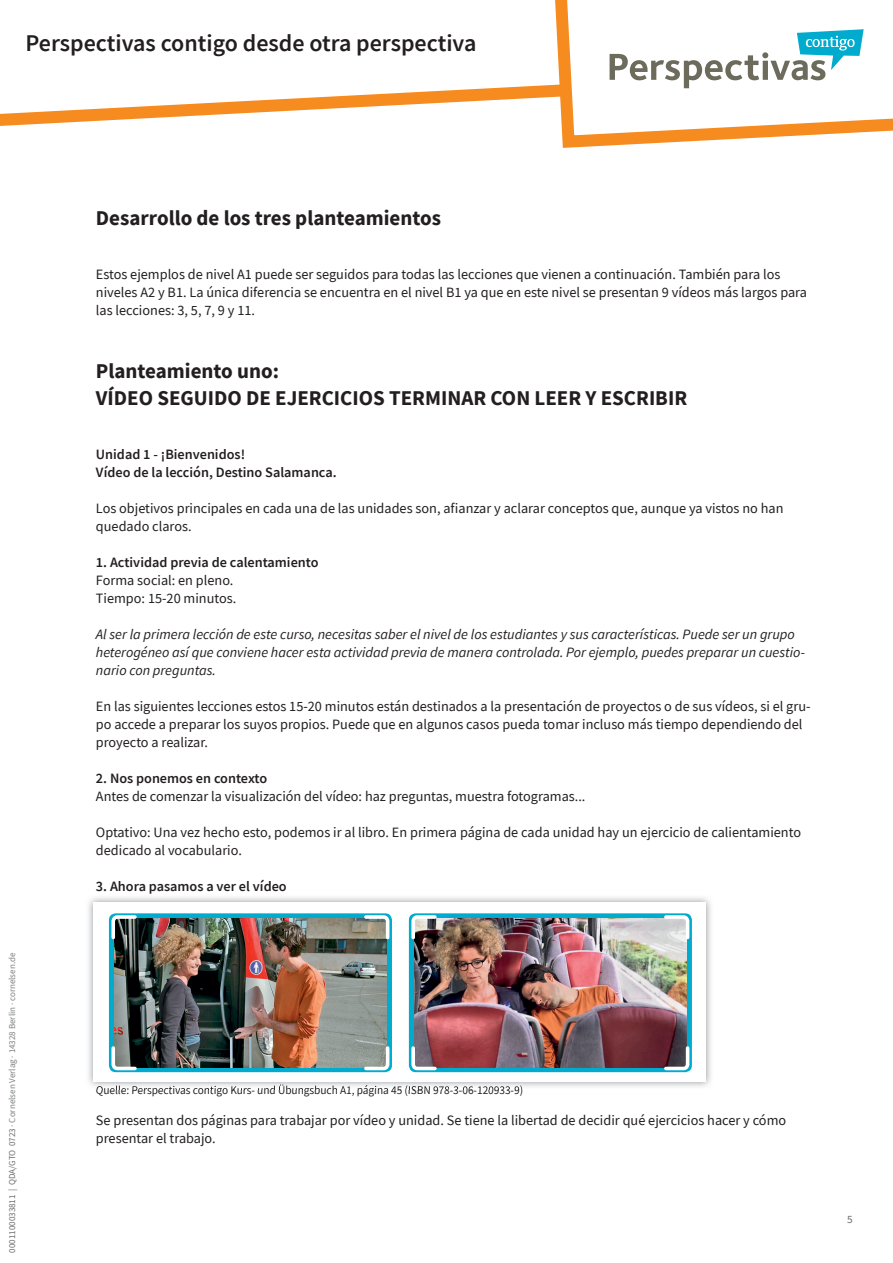
<style>
.page{position:relative;width:893px;height:1263px;background:#fff}
.page>*{position:absolute;margin:0;border:0;box-sizing:border-box;transform-origin:0 0}
.t1{font:600 24px "CV Source Sans";color:#231f20}
.t2{font:700 21px/27px "CV Source Sans";color:#231f20}
.t3{font:14.25px/18px "CV Source Sans";color:#231f20}
.t4{font:italic 14.25px/18px "CV Source Sans";color:#231f20}
.t5{font:600 14.25px/18px "CV Source Sans";color:#231f20}
.t6{font:600 12.6px "Foundry Form Sans";color:#231f20}
.t7{font:11.25px "CV Source Sans";color:#231f20}
.t8{font:11.25px "CV Source Sans";color:#6c6d70}
.t9{font:9px "CV Source Sans";color:#808285}
.s1{color:#6c6d70}
</style>
<div class="page">
<svg style="left:0;top:85px;width:539px;height:41px"></svg>
<svg style="left:539px;top:0;width:354px;height:148px"></svg>
<svg style="left:610px;top:29px;width:254px;height:59px"></svg>
<img style="left:88px;top:897px;width:623px;height:192px">
<img style="left:97px;top:1084px;width:425px;height:5px">
<div style="left:94px;top:902px;width:612px;height:179px;background:#fff"></div>
<img style="left:110px;top:913px;width:281px;height:159px">
<img style="left:410px;top:913px;width:281px;height:159px">
<h1 class="t1" style="left:26px;top:27px;width:452px">Perspectivas contigo desde otra perspectiva</h1>
<p class="t9" style="left:7px;top:1253px;width:301px;rotate:-90deg"><span class="s1">0001100033811 | QDA/GTO 0723</span> · Cornelsen Verlag · 14328 Berlin · cornelsen.de</p>
<h2 class="t2" style="left:96px;top:204px;width:347px">Desarrollo de los tres planteamientos</h2>
<p class="t3" style="left:96px;top:265px;width:713px">Estos ejemplos de nivel A1 puede ser seguidos para todas las lecciones que vienen a continuación. También para los niveles A2 y B1. La única diferencia se encuentra en el nivel B1 ya que en este nivel se presentan 9 vídeos más largos para las lecciones: 3, 5, 7, 9 y 11.</p>
<h2 class="t2" style="left:96px;top:357px;width:593px">Planteamiento uno:<br>VÍDEO SEGUIDO DE EJERCICIOS TERMINAR CON LEER Y ESCRIBIR</h2>
<p class="t5" style="left:96px;top:445px;width:242px">Unidad 1 - ¡Bienvenidos!<br>Vídeo de la lección, Destino Salamanca.</p>
<p class="t3" style="left:96px;top:499px;width:689px">Los objetivos principales en cada una de las unidades son, afianzar y aclarar conceptos que, aunque ya vistos no han quedado claros.</p>
<p class="t5" style="left:96px;top:553px;width:224px">1. Actividad previa de calentamiento</p>
<p class="t3" style="left:96px;top:571px;width:142px">Forma social: en pleno.<br>Tiempo: 15-20 minutos.</p>
<p class="t4" style="left:96px;top:625px;width:711px">Al ser la primera lección de este curso, necesitas saber el nivel de los estudiantes y sus características. Puede ser un grupo heterogéneo así que conviene hacer esta actividad previa de manera controlada. Por ejemplo, puedes preparar un cuestio&shy;nario con preguntas.</p>
<p class="t3" style="left:96px;top:697px;width:716px">En las siguientes lecciones estos 15-20 minutos están destinados a la presentación de proyectos o de sus vídeos, si el gru&shy;po accede a preparar los suyos propios. Puede que en algunos casos pueda tomar incluso más tiempo dependiendo del proyecto a realizar.</p>
<p class="t5" style="left:96px;top:769px;width:173px">2. Nos ponemos en contexto</p>
<p class="t3" style="left:96px;top:787px;width:491px">Antes de comenzar la visualización del vídeo: haz preguntas, muestra fotogramas...</p>
<p class="t3" style="left:96px;top:823px;width:707px">Optativo: Una vez hecho esto, podemos ir al libro. En primera página de cada unidad hay un ejercicio de calientamiento dedicado al vocabulario.</p>
<p class="t5" style="left:96px;top:877px;width:192px">3. Ahora pasamos a ver el vídeo</p>
<p class="t7" style="left:96px;top:1083px;width:429px">Quelle: Perspectivas contigo Kurs- und Übungsbuch A1, página 45 (ISBN 978-3-06-120933-9)</p>
<p class="t3" style="left:96px;top:1111px;width:692px">Se presentan dos páginas para trabajar por vídeo y unidad. Se tiene la libertad de decidir qué ejercicios hacer y cómo presentar el trabajo.</p>
<p class="t6" style="left:109px;top:1119px;width:148px">Situationen sagen könnten.</p>
<p class="t8" style="left:847px;top:1211px;width:7px">5</p>
</div>
